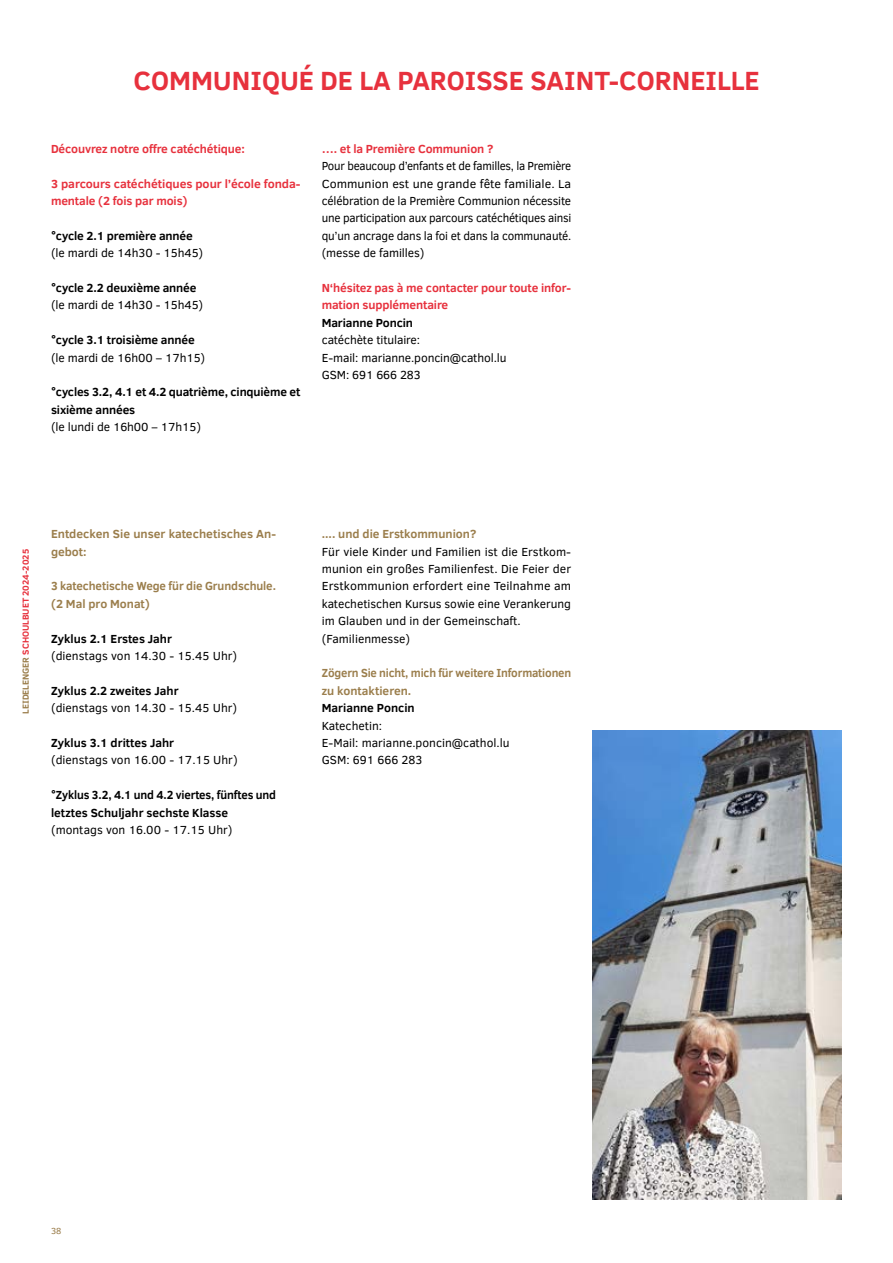
<style>
.page{position:relative;width:893px;height:1263px;background:#fff}
.page>*{position:absolute;margin:0;border:0;box-sizing:border-box;transform-origin:0 0}
.t1{font:700 27px "Clear Sans";color:#e7313d}
.t2{font:12px/17.4px "Clear Sans";color:#000}
.t3{font:12px/17.4px "Clear Sans";color:#000;text-align:justify;scale:.95 1}
.t4{font:700 12px/17.4px "Clear Sans";letter-spacing:-.01em;color:#000}
.t5{font:700 12px/17.4px "Clear Sans";letter-spacing:-.01em;color:#e7313d}
.t6{font:700 12px/17.4px "Clear Sans";letter-spacing:-.01em;color:#9b7e4c}
.t7{font:700 12px/17.4px "Clear Sans";letter-spacing:-.01em;color:#000;scale:.96 1}
.t8{font:700 12px/17.4px "Clear Sans";letter-spacing:-.01em;color:#9b7e4c;scale:.95 1}
.t9{font:700 9px "Clear Sans";color:#e7313d}
.t10{font:9px "Clear Sans";color:#9b7e4c}
.s1{color:#9b7e4c}
</style>
<div class="page">
<img style="left:592px;top:730px;width:250px;height:469px">
<h1 class="t1" style="left:133px;top:61px;width:628px">COMMUNIQUÉ DE LA PAROISSE SAINT-CORNEILLE</h1>
<p class="t5" style="left:51px;top:140px;width:195px">Découvrez notre offre catéchétique:</p>
<p class="t5" style="left:51px;top:174px;width:251px">3 parcours catéchétiques pour l’école fonda&shy;mentale (2 fois par mois)</p>
<p class="t4" style="left:51px;top:227px;width:143px">°cycle 2.1 première année</p>
<p class="t2" style="left:51px;top:244px;width:154px">(le mardi de 14h30 - 15h45)</p>
<p class="t4" style="left:51px;top:279px;width:147px">°cycle 2.2 deuxième année</p>
<p class="t2" style="left:51px;top:297px;width:154px">(le mardi de 14h30 - 15h45)</p>
<p class="t4" style="left:51px;top:331px;width:145px">°cycle 3.1 troisième année</p>
<p class="t2" style="left:51px;top:349px;width:156px">(le mardi de 16h00 – 17h15)</p>
<p class="t4" style="left:51px;top:383px;width:251px">°cycles 3.2, 4.1 et 4.2 quatrième, cinquième et sixième années</p>
<p class="t2" style="left:51px;top:418px;width:151px">(le lundi de 16h00 – 17h15)</p>
<p class="t5" style="left:322px;top:139px;width:173px">…. et la Première Communion ?</p>
<p class="t3" style="left:322px;top:157px;width:264px">Pour beaucoup d’enfants et de familles, la Première Communion est une grande fête familiale. La célébration de la Première Communion nécessite une participation aux parcours catéchétiques ainsi qu’un ancrage dans la foi et dans la communauté. (messe de familles)</p>
<p class="t5" style="left:322px;top:279px;width:251px">N‘hésitez pas à me contacter pour toute infor&shy;mation supplémentaire</p>
<p class="t4" style="left:322px;top:313px;width:93px">Marianne Poncin</p>
<p class="t2" style="left:322px;top:331px;width:186px">catéchète titulaire:<br>E-mail: marianne.poncin@cathol.lu<br>GSM: 691 666 283</p>
<p class="t9" style="left:19px;top:714px;width:166px;rotate:-90deg"><span class="s1">LEIDELENGER</span> SCHOULBUET 2024-2025</p>
<p class="t6" style="left:51px;top:525px;width:227px">Entdecken Sie unser katechetisches An&shy;gebot:</p>
<p class="t6" style="left:51px;top:577px;width:226px">3 katechetische Wege für die Grundschule. (2 Mal pro Monat)</p>
<p class="t4" style="left:51px;top:629px;width:122px">Zyklus 2.1 Erstes Jahr</p>
<p class="t2" style="left:51px;top:647px;width:188px">(dienstags von 14.30 - 15.45 Uhr)</p>
<p class="t4" style="left:51px;top:681px;width:129px">Zyklus 2.2 zweites Jahr</p>
<p class="t2" style="left:51px;top:699px;width:188px">(dienstags von 14.30 - 15.45 Uhr)</p>
<p class="t4" style="left:51px;top:734px;width:125px">Zyklus 3.1 drittes Jahr</p>
<p class="t2" style="left:51px;top:751px;width:188px">(dienstags von 16.00 - 17.15 Uhr)</p>
<p class="t7" style="left:51px;top:786px;width:236px">°Zyklus 3.2, 4.1 und 4.2 viertes, fünftes und letztes Schuljahr sechste Klasse</p>
<p class="t2" style="left:51px;top:821px;width:183px">(montags von 16.00 - 17.15 Uhr)</p>
<p class="t6" style="left:322px;top:525px;width:156px">.... und die Erstkommunion?</p>
<p class="t2" style="left:322px;top:543px;width:251px">Für viele Kinder und Familien ist die Erstkom&shy;munion ein großes Familienfest. Die Feier der Erstkommunion erfordert eine Teilnahme am katechetischen Kursus sowie eine Verankerung im Glauben und in der Gemeinschaft. (Familienmesse)</p>
<p class="t8" style="left:322px;top:664px;width:264px">Zögern Sie nicht, mich für weitere Informationen zu kontaktieren.</p>
<p class="t4" style="left:322px;top:699px;width:94px">Marianne Poncin</p>
<p class="t2" style="left:322px;top:717px;width:190px">Katechetin:<br>E-Mail: marianne.poncin@cathol.lu<br>GSM: 691 666 283</p>
<p class="t10" style="left:51px;top:1225px;width:12px">38</p>
</div>
